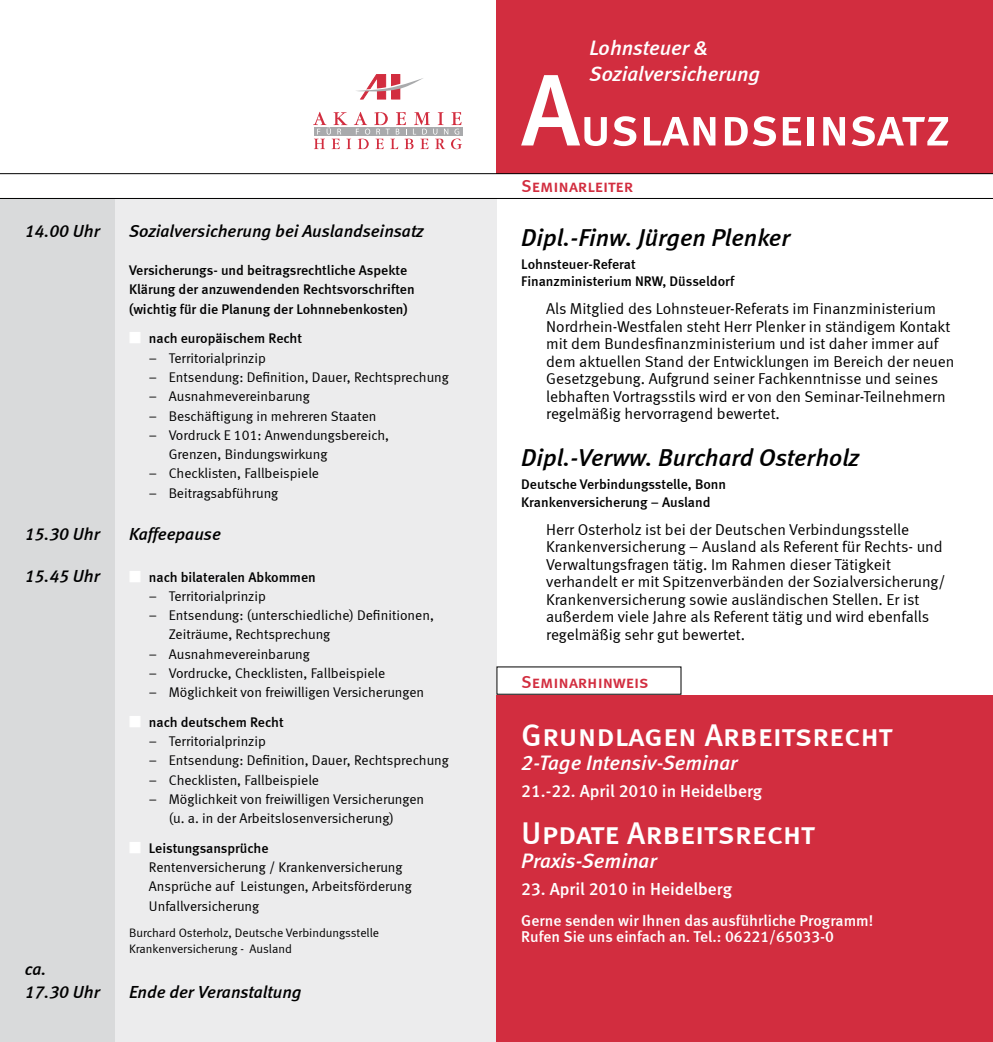
<style>
.page{position:relative;width:993px;height:1042px;background:#fff}
.page>*{position:absolute;margin:0;border:0;box-sizing:border-box;transform-origin:0 0}
.t1{font:52.5px "Meta Medium LF Caps";letter-spacing:-.01em;color:#fff}
.t2{font:31.5px "Meta Medium LF Caps";color:#fff}
.t3{font:italic 24.5px "Meta Medium LF";color:#000}
.t4{font:italic 21px/25.2px "Meta Medium LF";color:#fff}
.t5{font:italic 17.5px/22.8px "Meta Medium LF";color:#000}
.t6{font:17.5px "Meta Medium LF";color:#fff}
.t7{font:17.5px "Meta Medium LF Caps";color:#d22d3f}
.t8{font:15.75px/17.5px "Meta Normal LF";color:#000}
.t9{font:15.75px/15.8px "Meta Medium LF";color:#fff}
.t10{font:14px/19.2px "Meta Normal LF";color:#000}
.t11{font:14px/19.2px "Meta Medium LF";color:#000}
.t12{font:12.25px/15.8px "Meta Normal LF";letter-spacing:-.005em;color:#000}
.s1{color:#fff}
.s2{font-size:101.5px}
</style>
<div class="page">
<div style="left:0;top:198px;width:496px;height:844px;background:#ececed"></div>
<div style="left:0;top:198px;width:114px;height:844px;background:#d9dadb"></div>
<div style="left:496px;top:0;width:496px;height:174px;background:#d22d3f"></div>
<svg style="left:356px;top:74px;width:67px;height:25px"></svg>
<svg style="left:313px;top:112px;width:149px;height:37px"></svg>
<div style="left:496px;top:694px;width:496px;height:348px;background:#d22d3f"></div>
<hr style="left:0;top:173px;width:992px;height:1px;background:#000">
<hr style="left:0;top:198px;width:992px;height:1px;background:#000">
<p class="t5" style="left:25px;top:219px;width:77px">14.00 Uhr</p>
<p class="t5" style="left:129px;top:219px;width:296px">Sozialversicherung bei Auslandseinsatz</p>
<p class="t11" style="left:129px;top:261px;width:287px">Versicherungs- und beitragsrechtliche Aspekte<br>Klärung der anzuwendenden Rechtsvorschriften (wichtig für die Planung der Lohnnebenkosten)</p>
<p class="t11" style="left:129px;top:329px;width:174px"><span class="s1">■</span> nach europäischem Recht</p>
<p class="t10" style="left:149px;top:348px;width:118px">– Territorialprinzip</p>
<p class="t10" style="left:149px;top:367px;width:301px">– Entsendung: Definition, Dauer, Rechtsprechung</p>
<p class="t10" style="left:149px;top:387px;width:162px">– Ausnahmevereinbarung</p>
<p class="t10" style="left:149px;top:406px;width:229px">– Beschäftigung in mehreren Staaten</p>
<p class="t10" style="left:169px;top:425px;width:222px;text-indent:-20px">– Vordruck E 101: Anwendungsbereich,<br>Grenzen, Bindungswirkung</p>
<p class="t10" style="left:149px;top:464px;width:172px">– Checklisten, Fallbeispiele</p>
<p class="t10" style="left:149px;top:483px;width:131px">– Beitragsabführung</p>
<p class="t5" style="left:25px;top:522px;width:77px">15.30 Uhr</p>
<p class="t5" style="left:129px;top:522px;width:93px">Kaffeepause</p>
<p class="t5" style="left:25px;top:564px;width:77px">15.45 Uhr</p>
<p class="t11" style="left:129px;top:567px;width:188px"><span class="s1">■</span> nach bilateralen Abkommen</p>
<p class="t10" style="left:149px;top:586px;width:118px">– Territorialprinzip</p>
<p class="t10" style="left:169px;top:605px;width:266px;text-indent:-20px">– Entsendung: (unterschiedliche) Definitionen,<br>Zeiträume, Rechtsprechung</p>
<p class="t10" style="left:149px;top:644px;width:162px">– Ausnahmevereinbarung</p>
<p class="t10" style="left:149px;top:663px;width:238px">– Vordrucke, Checklisten, Fallbeispiele</p>
<p class="t10" style="left:149px;top:682px;width:277px">– Möglichkeit von freiwilligen Versicherungen</p>
<p class="t11" style="left:129px;top:712px;width:156px"><span class="s1">■</span> nach deutschem Recht</p>
<p class="t10" style="left:149px;top:731px;width:118px">– Territorialprinzip</p>
<p class="t10" style="left:149px;top:751px;width:301px">– Entsendung: Definition, Dauer, Rechtsprechung</p>
<p class="t10" style="left:149px;top:770px;width:172px">– Checklisten, Fallbeispiele</p>
<p class="t10" style="left:169px;top:789px;width:257px;text-indent:-20px">– Möglichkeit von freiwilligen Versicherungen (u. a. in der Arbeitslosenversicherung)</p>
<p class="t11" style="left:129px;top:838px;width:141px"><span class="s1">■</span> Leistungsansprüche</p>
<p class="t10" style="left:149px;top:857px;width:264px">Rentenversicherung / Krankenversicherung<br>Ansprüche auf Leistungen, Arbeitsförderung<br>Unfallversicherung</p>
<p class="t12" style="left:129px;top:924px;width:251px">Burchard Osterholz, Deutsche Verbindungsstelle<br>Krankenversicherung - Ausland</p>
<p class="t5" style="left:25px;top:957px;width:77px">ca.<br>17.30 Uhr</p>
<p class="t5" style="left:129px;top:980px;width:174px">Ende der Veranstaltung</p>
<h3 class="t4" style="left:589px;top:35px;width:172px">Lohnsteuer &amp;<br>Sozialversicherung</h3>
<h1 class="t1" style="left:521px;top:97px;width:431px"><span class="s2">A</span>uslandseinsatz</h1>
<p class="t7" style="left:521px;top:176px;width:113px">Seminarleiter</p>
<h3 class="t3" style="left:521px;top:223px;width:270px">Dipl.-Finw. Jürgen Plenker</h3>
<p class="t11" style="left:521px;top:255px;width:214px;line-height:17.5px">Lohnsteuer-Referat<br>Finanzministerium NRW, Düsseldorf</p>
<p class="t8" style="left:546px;top:300px;width:410px">Als Mitglied des Lohnsteuer-Referats im Finanzministerium Nordrhein-Westfalen steht Herr Plenker in ständigem Kontakt mit dem Bundesfinanzministerium und ist daher immer auf dem aktuellen Stand der Entwicklungen im Bereich der neuen Gesetzgebung. Aufgrund seiner Fachkenntnisse und seines lebhaften Vortragsstils wird er von den Seminar-Teilnehmern regelmäßig hervorragend bewertet.</p>
<h3 class="t3" style="left:521px;top:443px;width:339px">Dipl.-Verww. Burchard Osterholz</h3>
<p class="t11" style="left:521px;top:475px;width:206px;line-height:17.5px">Deutsche Verbindungsstelle, Bonn<br>Krankenversicherung – Ausland</p>
<p class="t8" style="left:546px;top:520px;width:401px">Herr Osterholz ist bei der Deutschen Verbindungsstelle Krankenversicherung – Ausland als Referent für Rechts- und Verwaltungsfragen tätig. Im Rahmen dieser Tätigkeit verhandelt er mit Spitzenverbänden der Sozialversicherung/ Krankenversicherung sowie ausländischen Stellen. Er ist außerdem viele Jahre als Referent tätig und wird ebenfalls regelmäßig sehr gut bewertet.</p>
<p class="t7" style="left:521px;top:671px;width:129px">Seminarhinweis</p>
<h2 class="t2" style="left:521px;top:717px;width:373px">Grundlagen Arbeitsrecht</h2>
<h3 class="t4" style="left:521px;top:750px;width:218px">2-Tage Intensiv-Seminar</h3>
<p class="t6" style="left:521px;top:780px;width:242px">21.-22. April 2010 in Heidelberg</p>
<h2 class="t2" style="left:521px;top:815px;width:295px">Update Arbeitsrecht</h2>
<h3 class="t4" style="left:521px;top:848px;width:137px">Praxis-Seminar</h3>
<p class="t6" style="left:521px;top:878px;width:212px">23. April 2010 in Heidelberg</p>
<p class="t9" style="left:521px;top:912px;width:353px">Gerne senden wir Ihnen das ausführliche Programm!<br>Rufen Sie uns einfach an. Tel.: 06221/65033-0</p>
</div>
